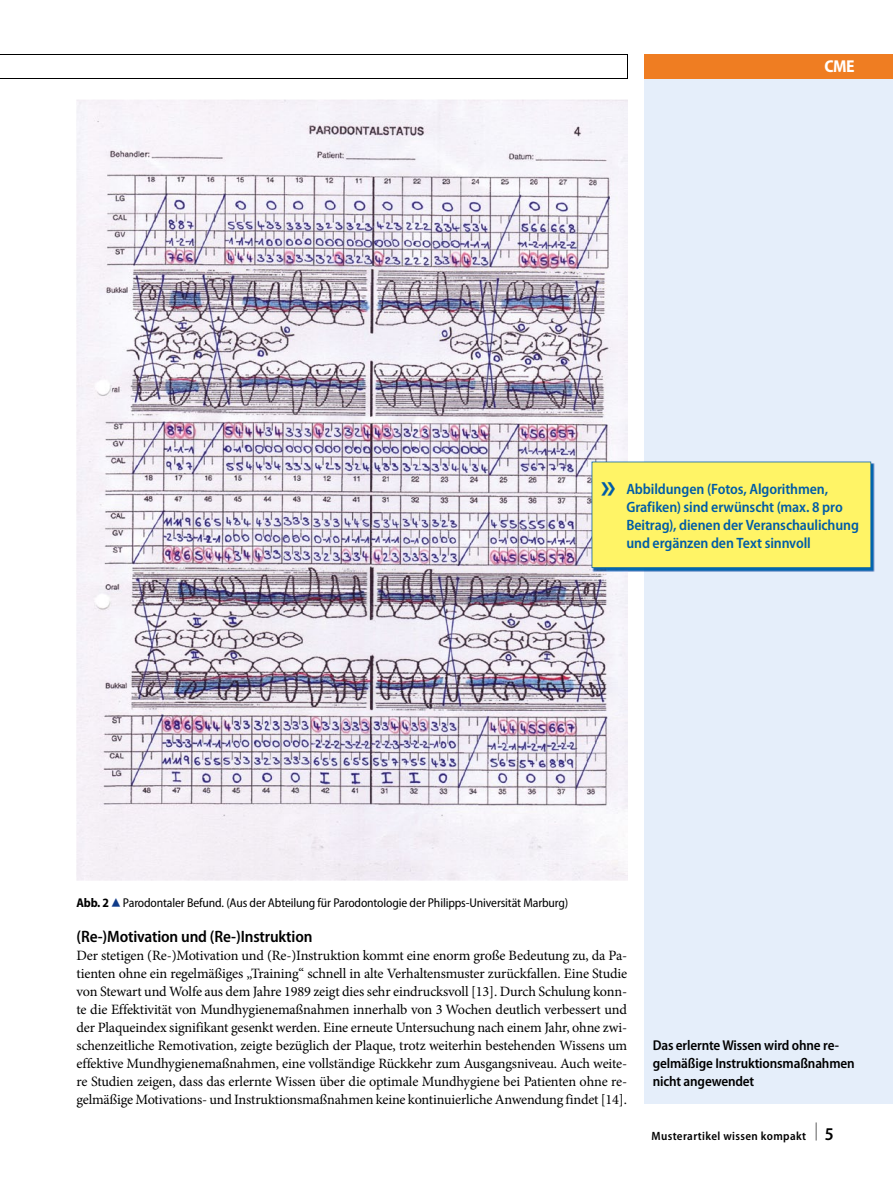
<style>
.page{position:relative;width:893px;height:1187px;background:#fff}
.page>*{position:absolute;margin:0;border:0;box-sizing:border-box;transform-origin:0 0}
.t1{font:700 semi-condensed 17.25px "Myriad Pro";color:#fff}
.t2{font:600 semi-condensed 16.5px "Myriad Pro";letter-spacing:-.01em;color:#000}
.t3{font:600 semi-condensed 15px/18px "Myriad Pro";letter-spacing:-.005em;color:#005ca7}
.t4{font:14.25px/18px "Minion Pro";letter-spacing:-.015em;color:#000;text-align:justify}
.t5{font:600 semi-condensed 14.25px/18px "Myriad Pro";letter-spacing:-.01em;color:#000}
.t6{font:semi-condensed 12.75px "Myriad Pro";letter-spacing:-.01em;color:#000}
.t7{font:600 semi-condensed 12px "Myriad Pro";letter-spacing:.03em;color:#000}
.s1{font-size:36px}
.s2{font-weight:700}
.s3{font-family:"S Buttons";font-stretch:normal;font-size:14.25px;color:#0f3b89}
.s4{font-size:18px}
</style>
<div class="page">
<div style="left:644px;top:78px;width:249px;height:1025px;background:#e5eefa"></div>
<div style="left:644px;top:54px;width:249px;height:24px;background:#ef7d22"></div>
<hr style="left:0;top:54px;width:627px;height:1px;background:#000">
<hr style="left:0;top:78px;width:627px;height:1px;background:#000">
<svg style="left:627px;top:54px;width:1px;height:24px"></svg>
<img style="left:76px;top:100px;width:552px;height:780px">
<img style="left:593px;top:463px;width:281px;height:108px">
<div style="left:592px;top:461px;width:279px;height:107px;background:#fff466"></div>
<p class="t1" style="left:824px;top:56px;width:32px">CME</p>
<p class="t3" style="left:626px;top:480px;width:234px;text-indent:-26px"><span class="s1">»</span> Abbildungen (Fotos, Algorithmen, Grafiken) sind erwünscht (max. 8 pro Beitrag), dienen der Veranschaulichung und ergänzen den Text sinnvoll</p>
<p class="t6" style="left:76px;top:895px;width:493px"><span class="s2">Abb. 2</span><span class="s3">8</span> Parodontaler Befund. (Aus der Abteilung für Parodontologie der Philipps-Universität Marburg)</p>
<p class="t2" style="left:77px;top:927px;width:237px">(Re-)Motivation und (Re-)Instruktion</p>
<p class="t4" style="left:77px;top:946px;width:552px">Der stetigen (Re-)Motivation und (Re-)Instruktion kommt eine enorm große Bedeutung zu, da Pa&shy;tienten ohne ein regelmäßiges „Training“ schnell in alte Verhaltensmuster zurückfallen. Eine Studie von Stewart und Wolfe aus dem Jahre 1989 zeigt dies sehr eindrucksvoll [13]. Durch Schulung konn&shy;te die Effektivität von Mundhygienemaßnahmen innerhalb von 3 Wochen deutlich verbessert und der Plaqueindex signifikant gesenkt werden. Eine erneute Untersuchung nach einem Jahr, ohne zwi&shy;schenzeitliche Remotivation, zeigte bezüglich der Plaque, trotz weiterhin bestehenden Wissens um effektive Mundhygienemaßnahmen, eine vollständige Rückkehr zum Ausgangsniveau. Auch weite&shy;re Studien zeigen, dass das erlernte Wissen über die optimale Mundhygiene bei Patienten ohne re&shy;gelmäßige Motivations- und Instruktionsmaßnahmen keine kontinuierliche Anwendung findet [14].</p>
<p class="t5" style="left:653px;top:1036px;width:203px">Das erlernte Wissen wird ohne re&shy;gelmäßige Instruktionsmaßnahmen nicht angewendet</p>
<p class="t7" style="left:651px;top:1129px;width:184px">Musterartikel wissen kompakt <sup>|</sup> <span class="s4">5</span></p>
</div>
